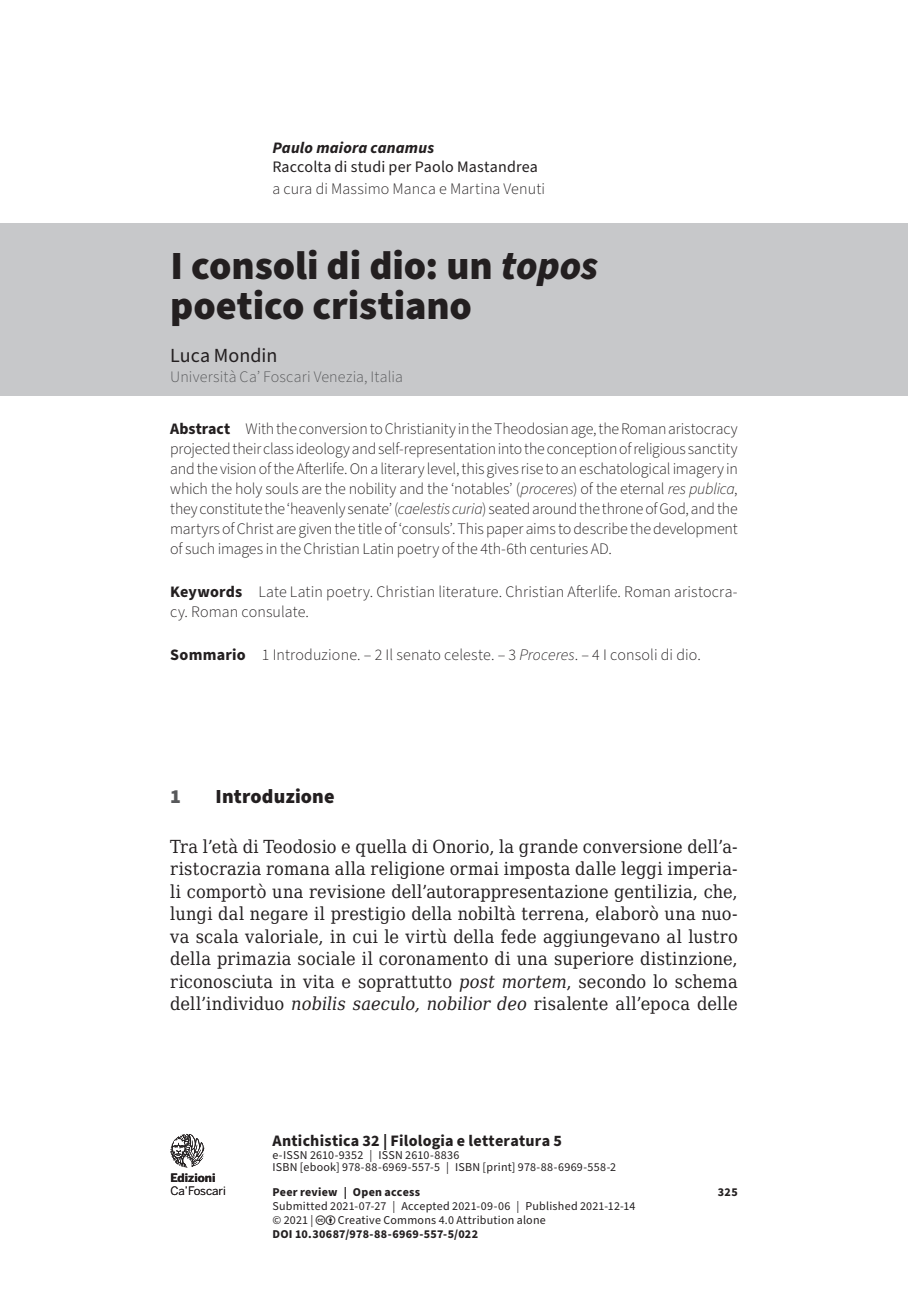
<style>
.page{position:relative;width:908px;height:1304px;background:#fff}
.page>*{position:absolute;margin:0;border:0;box-sizing:border-box;transform-origin:0 0}
.t1{font:900 40px/40px "Source Sans Pro";color:#231f20}
.t2{font:900 20px "Source Sans Pro";letter-spacing:.01em;color:#231f20}
.t3{font:20px "Source Sans Pro";letter-spacing:.005em;color:#231f20}
.t4{font:900 20px "Source Sans Pro";color:#57585a}
.t5{font:18px/22.4px "DejaVu Serif Condensed";letter-spacing:.005em;color:#231f20;text-align:justify}
.t6{font:300 16px/20px "Source Sans Pro";letter-spacing:.005em;color:#231f20;text-align:justify}
.t7{font:700 16px "Source Sans Pro";letter-spacing:.015em;color:#231f20}
.t8{font:300 16px "Source Sans Pro";letter-spacing:.01em;color:#57585a}
.t9{font:16px "Source Sans Pro";letter-spacing:.01em;color:#231f20}
.t10{font:italic 700 16px "Source Sans Pro";letter-spacing:.01em;color:#231f20}
.t11{font:12px/12.4px "Source Sans Pro";letter-spacing:.02em;color:#231f20}
.t12{font:700 12px "Source Sans Pro";letter-spacing:.025em;color:#231f20}
.t13{font:11.6px "Benton Sans";letter-spacing:-.01em;color:#231f20}
.t14{font:700 11.6px "Benton Sans";color:#231f20}
.s1{font-style:italic}
.s2{font-weight:700}
</style>
<div class="page">
<svg style="left:170px;top:1134px;width:34px;height:33px"></svg>
<div style="left:0;top:223px;width:907px;height:172px;background:#c7c8ca"></div>
<p class="t10" style="left:272px;top:137px;width:163px">Paulo maiora canamus</p>
<p class="t9" style="left:272px;top:156px;width:267px">Raccolta di studi per Paolo Mastandrea</p>
<p class="t6" style="left:272px;top:179px;width:274px">a cura di Massimo Manca e Martina Venuti</p>
<h1 class="t1" style="left:170px;top:247px;width:429px">I consoli di dio: un <span class="s1">topos </span>poetico cristiano</h1>
<p class="t3" style="left:170px;top:342px;width:109px">Luca Mondin</p>
<p class="t8" style="left:170px;top:366px;width:234px">Università Ca’ Foscari Venezia, Italia</p>
<p class="t6" style="left:170px;top:419px;width:569px"><span class="s2">Abstract</span> With the conversion to Christianity in the Theodosian age, the Roman aristocracy projected their class ideology and self-representation into the conception of religious sanctity and the vision of the Afterlife. On a literary level, this gives rise to an eschatological imagery in which the holy souls are the nobility and the ‘notables’ (<span class="s1">proceres</span>) of the eternal <span class="s1">res publica</span>, they constitute the ‘heavenly senate’ (<span class="s1">caelestis curia</span>) seated around the throne of God, and the martyrs of Christ are given the title of ‘consuls’. This paper aims to describe the development of such images in the Christian Latin poetry of the 4th-6th centuries AD.</p>
<p class="t6" style="left:170px;top:582px;width:568px"><span class="s2">Keywords</span> Late Latin poetry. Christian literature. Christian Afterlife. Roman aristocra&shy;cy. Roman consulate.</p>
<p class="t6" style="left:170px;top:645px;width:532px"><span class="s2">Sommario</span> 1 Introduzione. – 2 Il senato celeste. – 3 <span class="s1">Proceres</span>. – 4 I consoli di dio.</p>
<p class="t4" style="left:170px;top:783px;width:12px">1</p>
<p class="t2" style="left:215px;top:783px;width:120px">Introduzione</p>
<p class="t5" style="left:170px;top:835px;width:568px">Tra l’età di Teodosio e quella di Onorio, la grande conversione dell’a&shy;ristocrazia romana alla religione ormai imposta dalle leggi imperia&shy;li comportò una revisione dell’autorappresentazione gentilizia, che, lungi dal negare il prestigio della nobiltà terrena, elaborò una nuo&shy;va scala valoriale, in cui le virtù della fede aggiungevano al lustro della primazia sociale il coronamento di una superiore distinzione, riconosciuta in vita e soprattutto <span class="s1">post mortem</span>, secondo lo schema dell’individuo <span class="s1">nobilis saeculo, nobilior deo</span> risalente all’epoca delle</p>
<p class="t14" style="left:170px;top:1171px;width:47px">Edizioni</p>
<p class="t13" style="left:170px;top:1183px;width:57px">Ca’Foscari</p>
<p class="t7" style="left:272px;top:1130px;width:291px">Antichistica 32 | Filologia e letteratura 5</p>
<p class="t11" style="left:272px;top:1149px;width:345px">e-ISSN 2610-9352 | ISSN 2610-8836<br>ISBN [ebook] 978-88-6969-557-5 | ISBN [print] 978-88-6969-558-2</p>
<p class="t12" style="left:272px;top:1184px;width:149px">Peer review | Open access</p>
<p class="t12" style="left:717px;top:1184px;width:21px">325</p>
<p class="t11" style="left:272px;top:1199px;width:364px;line-height:14.2px">Submitted 2021-07-27 | Accepted 2021-09-06 | Published 2021-12-14 © 2021 |</p>
<p class="t11" style="left:337px;top:1214px;width:209px">Creative Commons 4.0 Attribution alone</p>
<p class="t12" style="left:272px;top:1226px;width:207px">DOI 10.30687/978-88-6969-557-5/022</p>
</div>
